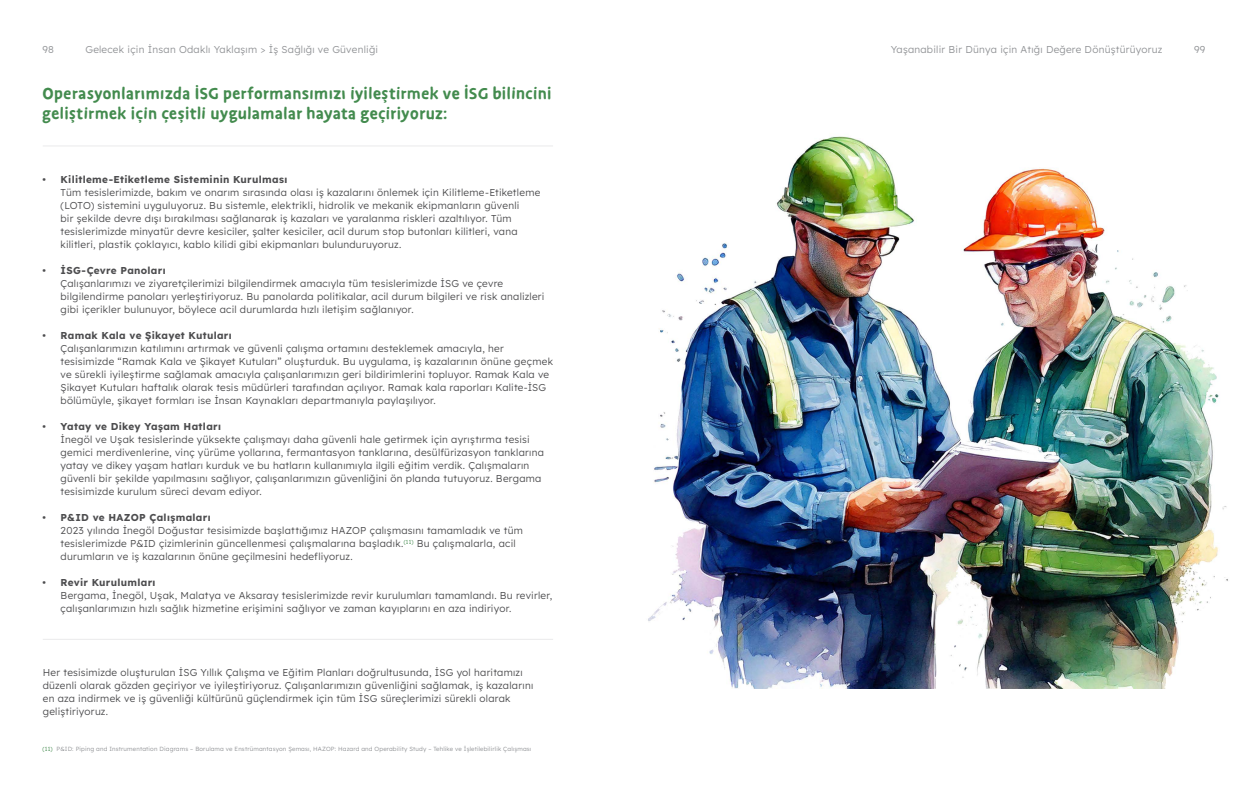
<style>
.page{position:relative;width:1248px;height:794px;background:#fff}
.page>*{position:absolute;margin:0;border:0;box-sizing:border-box;transform-origin:0 0}
.t1{font:700 18px/20px "Duper";letter-spacing:.03em;color:#438b4e}
.t2{font:300 10px/13px "Lexend";letter-spacing:.025em;color:#4d4d4f}
.t3{font:700 10px "Lexend";letter-spacing:.03em;color:#4d4d4f}
.t4{font:300 10px "Lexend";letter-spacing:.025em;color:#919396}
.t5{font:300 6px "Lexend";letter-spacing:.025em;color:#919396}
.s1{color:#438b4e}
</style>
<div class="page">
<hr style="left:43px;top:146px;width:510px;height:1px;background:#eaeaeb">
<hr style="left:43px;top:639px;width:510px;height:1px;background:#eaeaeb">
<img style="left:648px;top:136px;width:580px;height:553px">
<p class="t4" style="left:43px;top:42px;width:13px">98</p>
<p class="t4" style="left:85px;top:42px;width:294px">Gelecek için İnsan Odaklı Yaklaşım &gt; İş Sağlığı ve Güvenliği</p>
<p class="t4" style="left:890px;top:42px;width:273px">Yaşanabilir Bir Dünya için Atığı Değere Dönüştürüyoruz</p>
<p class="t4" style="left:1193px;top:42px;width:13px">99</p>
<h1 class="t1" style="left:42px;top:84px;width:510px">Operasyonlarımızda İSG performansımızı iyileştirmek ve İSG bilincini geliştirmek için çeşitli uygulamalar hayata geçiriyoruz:</h1>
<p class="t3" style="left:43px;top:172px;width:246px">• Kilitleme-Etiketleme Sisteminin Kurulması</p>
<p class="t2" style="left:61px;top:185px;width:481px">Tüm tesislerimizde, bakım ve onarım sırasında olası iş kazalarını önlemek için Kilitleme-Etiketleme (LOTO) sistemini uyguluyoruz. Bu sistemle, elektrikli, hidrolik ve mekanik ekipmanların güvenli<br>bir şekilde devre dışı bırakılması sağlanarak iş kazaları ve yaralanma riskleri azaltılıyor. Tüm tesislerimizde minyatür devre kesiciler, şalter kesiciler, acil durum stop butonları kilitleri, vana kilitleri, plastik çoklayıcı, kablo kilidi gibi ekipmanları bulunduruyoruz.</p>
<p class="t3" style="left:43px;top:263px;width:124px">• İSG-Çevre Panoları</p>
<p class="t2" style="left:61px;top:276px;width:485px">Çalışanlarımızı ve ziyaretçilerimizi bilgilendirmek amacıyla tüm tesislerimizde İSG ve çevre bilgilendirme panoları yerleştiriyoruz. Bu panolarda politikalar, acil durum bilgileri ve risk analizleri gibi içerikler bulunuyor, böylece acil durumlarda hızlı iletişim sağlanıyor.</p>
<p class="t3" style="left:43px;top:328px;width:191px">• Ramak Kala ve Şikayet Kutuları</p>
<p class="t2" style="left:61px;top:341px;width:494px">Çalışanlarımızın katılımını artırmak ve güvenli çalışma ortamını desteklemek amacıyla, her tesisimizde “Ramak Kala ve Şikayet Kutuları” oluşturduk. Bu uygulama, iş kazalarının önüne geçmek ve sürekli iyileştirme sağlamak amacıyla çalışanlarımızın geri bildirimlerini topluyor. Ramak Kala ve Şikayet Kutuları haftalık olarak tesis müdürleri tarafından açılıyor. Ramak kala raporları Kalite-İSG bölümüyle, şikayet formları ise İnsan Kaynakları departmanıyla paylaşılıyor.</p>
<p class="t3" style="left:43px;top:419px;width:180px">• Yatay ve Dikey Yaşam Hatları</p>
<p class="t2" style="left:61px;top:432px;width:485px">İnegöl ve Uşak tesislerinde yüksekte çalışmayı daha güvenli hale getirmek için ayrıştırma tesisi gemici merdivenlerine, vinç yürüme yollarına, fermantasyon tanklarına, desülfürizasyon tanklarına yatay ve dikey yaşam hatları kurduk ve bu hatların kullanımıyla ilgili eğitim verdik. Çalışmaların güvenli bir şekilde yapılmasını sağlıyor, çalışanlarımızın güvenliğini ön planda tutuyoruz. Bergama tesisimizde kurulum süreci devam ediyor.</p>
<p class="t3" style="left:43px;top:510px;width:169px">• P&amp;ID ve HAZOP Çalışmaları</p>
<p class="t2" style="left:61px;top:523px;width:464px">2023 yılında İnegöl Doğustar tesisimizde başlattığımız HAZOP çalışmasını tamamladık ve tüm tesislerimizde P&amp;ID çizimlerinin güncellenmesi çalışmalarına başladık.<sup>(11)</sup> Bu çalışmalarla, acil durumların ve iş kazalarının önüne geçilmesini hedefliyoruz.</p>
<p class="t3" style="left:43px;top:575px;width:114px">• Revir Kurulumları</p>
<p class="t2" style="left:61px;top:588px;width:493px">Bergama, İnegöl, Uşak, Malatya ve Aksaray tesislerimizde revir kurulumları tamamlandı. Bu revirler, çalışanlarımızın hızlı sağlık hizmetine erişimini sağlıyor ve zaman kayıplarını en aza indiriyor.</p>
<p class="t2" style="left:43px;top:665px;width:492px">Her tesisimizde oluşturulan İSG Yıllık Çalışma ve Eğitim Planları doğrultusunda, İSG yol haritamızı düzenli olarak gözden geçiriyor ve iyileştiriyoruz. Çalışanlarımızın güvenliğini sağlamak, iş kazalarını en aza indirmek ve iş güvenliği kültürünü güçlendirmek için tüm İSG süreçlerimizi sürekli olarak geliştiriyoruz.</p>
<p class="t5" style="left:42px;top:745px;width:490px"><span class="s1">(11)</span> P&amp;ID: Piping and Instrumentation Diagrams – Borulama ve Enstrümantasyon Şeması, HAZOP: Hazard and Operability Study – Tehlike ve İşletilebilirlik Çalışması</p>
</div>
